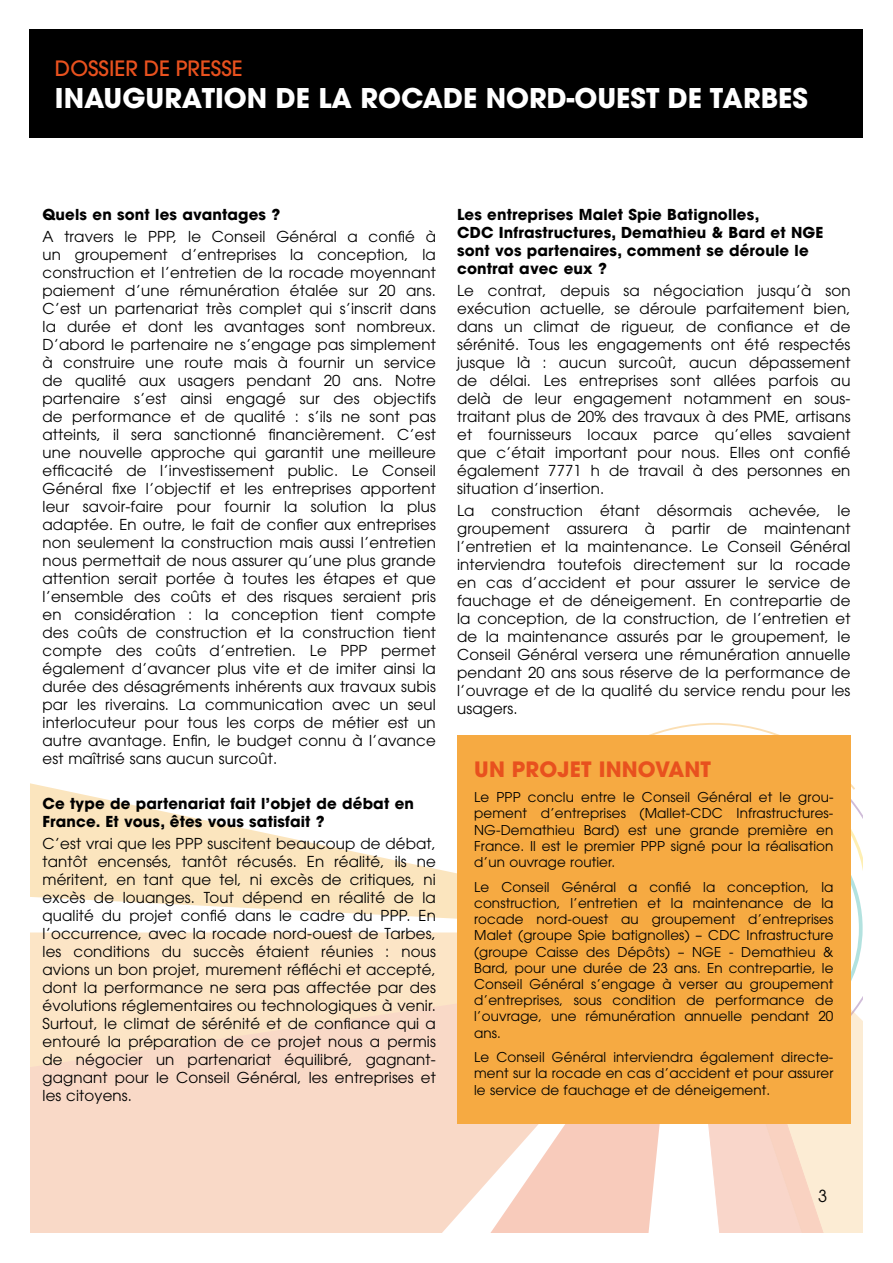
<style>
.page{position:relative;width:893px;height:1263px;background:#fff}
.page>*{position:absolute;margin:0;border:0;box-sizing:border-box;transform-origin:0 0}
.t1{font:700 27px "Avant Garde";color:#fff}
.t2{font:700 21px "Avant Garde";color:#e8511e}
.t3{font:500 21px "Avant Garde";color:#e8511e}
.t4{font:16.5px "Avant Garde";color:#000}
.t5{font:15px/18px "Avant Garde";letter-spacing:.01em;color:#000;text-align:justify}
.t6{font:700 15px/18px "Avant Garde";letter-spacing:.01em;color:#000}
.t7{font:13.5px/16.2px "Avant Garde";letter-spacing:.01em;color:#000;text-align:justify}
</style>
<div class="page">
<svg style="left:530px;top:723px;width:325px;height:106px"></svg>
<svg style="left:850px;top:829px;width:13px;height:103px"></svg>
<div style="left:30px;top:932px;width:427px;height:57px;background:#fce5c6"></div>
<svg style="left:30px;top:989px;width:434px;height:244px;background:#f9dbc6"></svg>
<svg style="left:464px;top:1124px;width:160px;height:109px;fill:#f8cbbb"></svg>
<svg style="left:30px;top:783px;width:427px;height:136px;fill:#fbe5be"></svg>
<svg style="left:624px;top:932px;width:239px;height:301px"></svg>
<div style="left:30px;top:30px;width:833px;height:108px;background:#000"></div>
<div style="left:457px;top:736px;width:393px;height:388px;background:#f6aa42"></div>
<h2 class="t3" style="left:55px;top:55px;width:189px">DOSSIER DE PRESSE</h2>
<h1 class="t1" style="left:55px;top:80px;width:754px">INAUGURATION DE LA ROCADE NORD-OUEST DE tARBES</h1>
<p class="t6" style="left:43px;top:206px;width:239px">Quels en sont les avantages ?</p>
<p class="t5" style="left:43px;top:228px;width:395px">A travers le PPP, le Conseil Général a confié à un groupement d’entreprises la conception, la construction et l’entretien de la rocade moyennant paiement d’une rémunération étalée sur 20 ans.<br>C’est un partenariat très complet qui s’inscrit dans la durée et dont les avantages sont nombreux.<br>D’abord le partenaire ne s’engage pas simplement à construire une route mais à fournir un service de qualité aux usagers pendant 20 ans. Notre partenaire s’est ainsi engagé sur des objectifs de performance et de qualité : s’ils ne sont pas atteints, il sera sanctionné financièrement. C’est une nouvelle approche qui garantit une meilleure efficacité de l’investissement public. Le Conseil Général fixe l’objectif et les entreprises apportent leur savoir-faire pour fournir la solution la plus adaptée. En outre, le fait de confier aux entreprises non seulement la construction mais aussi l’entretien nous permettait de nous assurer qu’une plus grande attention serait portée à toutes les étapes et que l’ensemble des coûts et des risques seraient pris en considération : la conception tient compte des coûts de construction et la construction tient compte des coûts d’entretien. Le PPP permet également d’avancer plus vite et de imiter ainsi la durée des désagréments inhérents aux travaux subis par les riverains. La communication avec un seul interlocuteur pour tous les corps de métier est un autre avantage. Enfin, le budget connu à l’avance est maîtrisé sans aucun surcoût.</p>
<p class="t6" style="left:43px;top:794px;width:373px">Ce type de partenariat fait l’objet de débat en<br>France. Et vous, êtes vous satisfait ?</p>
<p class="t5" style="left:43px;top:834px;width:395px">C’est vrai que les PPP suscitent beaucoup de débat, tantôt encensés, tantôt récusés. En réalité, ils ne méritent, en tant que tel, ni excès de critiques, ni excès de louanges. Tout dépend en réalité de la qualité du projet confié dans le cadre du PPP. En l’occurrence, avec la rocade nord-ouest de Tarbes, les conditions du succès étaient réunies : nous avions un bon projet, murement réfléchi et accepté, dont la performance ne sera pas affectée par des évolutions réglementaires ou technologiques à venir.<br>Surtout, le climat de sérénité et de confiance qui a entouré la préparation de ce projet nous a permis de négocier un partenariat équilibré, gagnant&shy;gagnant pour le Conseil Général, les entreprises et les citoyens.</p>
<p class="t6" style="left:457px;top:206px;width:368px">Les entreprises Malet Spie Batignolles,<br>CDC Infrastructures, Demathieu &amp; Bard et NGE sont vos partenaires, comment se déroule le contrat avec eux ?</p>
<p class="t5" style="left:457px;top:282px;width:395px">Le contrat, depuis sa négociation jusqu’à son exécution actuelle, se déroule parfaitement bien, dans un climat de rigueur, de confiance et de sérénité. Tous les engagements ont été respectés jusque là : aucun surcoût, aucun dépassement de délai. Les entreprises sont allées parfois au delà de leur engagement notamment en sous&shy;traitant plus de 20% des travaux à des PME, artisans et fournisseurs locaux parce qu’elles savaient que c’était important pour nous. Elles ont confié également 7771 h de travail à des personnes en situation d’insertion.</p>
<p class="t5" style="left:457px;top:502px;width:395px">La construction étant désormais achevée, le groupement assurera à partir de maintenant l’entretien et la maintenance. Le Conseil Général interviendra toutefois directement sur la rocade en cas d’accident et pour assurer le service de fauchage et de déneigement. En contrepartie de la conception, de la construction, de l’entretien et de la maintenance assurés par le groupement, le Conseil Général versera une rémunération annuelle pendant 20 ans sous réserve de la performance de l’ouvrage et de la qualité du service rendu pour les usagers.</p>
<h2 class="t2" style="left:474px;top:756px;width:54px">Un pro</h2>
<h2 class="t2" style="left:558px;top:756px;width:56px">jet inno</h2>
<h2 class="t2" style="left:655px;top:756px;width:29px">vant</h2>
<p class="t7" style="left:474px;top:789px;width:361px">Le PPP conclu entre le Conseil Général et le grou&shy;pement d’entreprises (Mallet-CDC Infrastructures-NG-Demathieu Bard) est une grande première en France. Il est le premier PPP signé pour la réalisation d’un ouvrage routier.</p>
<p class="t7" style="left:474px;top:879px;width:361px">Le Conseil Général a confié la conception, la construction, l’entretien et la maintenance de la rocade nord-ouest au groupement d’entreprises Malet (groupe Spie batignolles) – CDC Infrastructure (groupe Caisse des Dépôts) – NGE - Demathieu &amp; Bard, pour une durée de 23 ans. En contrepartie, le Conseil Général s’engage à verser au groupement d’entreprises, sous condition de performance de l’ouvrage, une rémunération annuelle pendant 20 ans.</p>
<p class="t7" style="left:474px;top:1049px;width:361px">Le Conseil Général interviendra également directe&shy;ment sur la rocade en cas d’accident et pour assurer le service de fauchage et de déneigement.</p>
<p class="t4" style="left:818px;top:1186px;width:11px">3</p>
</div>
